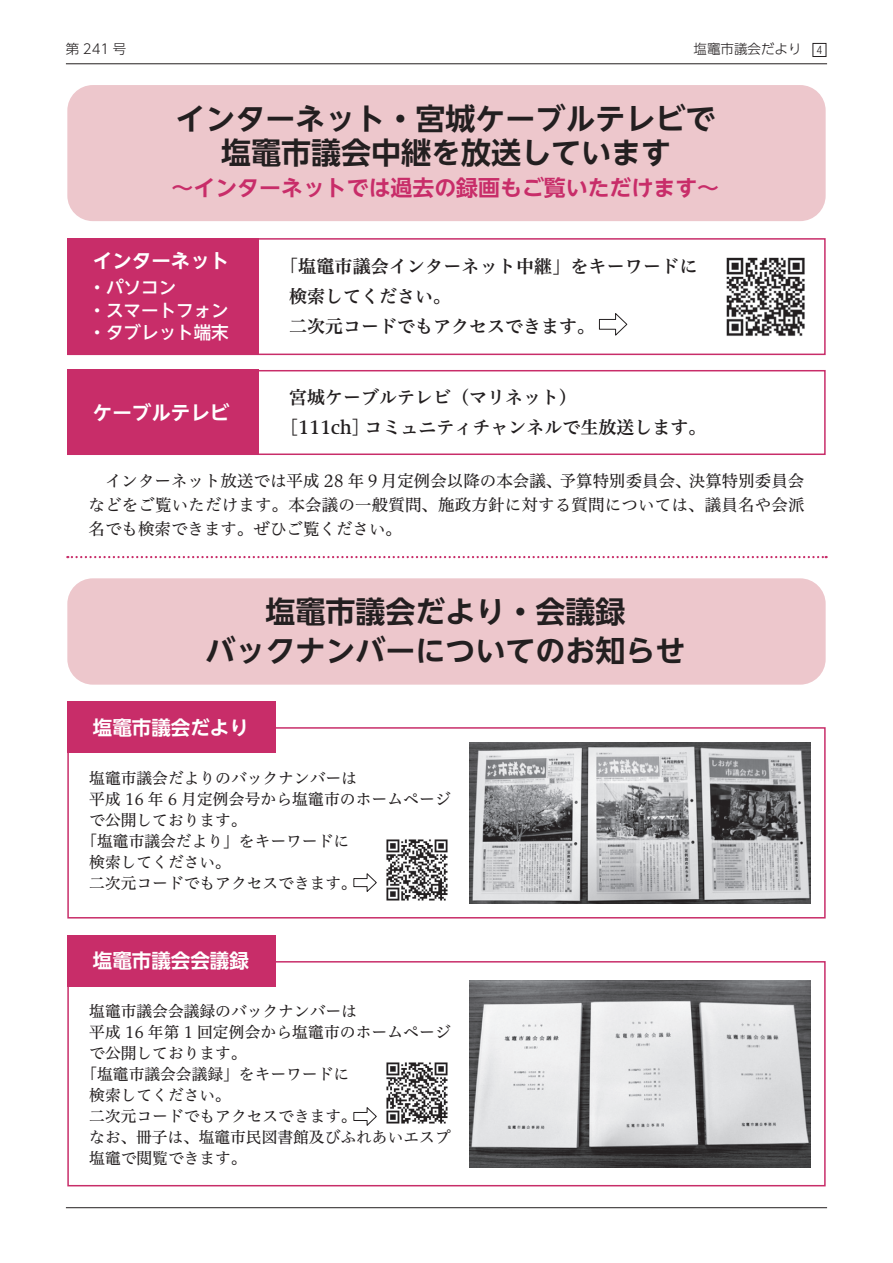
<style>
.page{position:relative;width:893px;height:1263px;background:#fff}
.page>*{position:absolute;margin:0;border:0;box-sizing:border-box;transform-origin:0 0}
.t1{font:700 30px/34.5px "UD Shin Go NT Pr 6 N De";color:#231f20;text-align:center}
.t2{font:700 21.9px "UD Shin Go NT Pr 6 N De";color:#c82d69}
.t3{font:700 19.5px "UD Shin Go NT Pr 6 N De";color:#fff}
.t4{font:18px/30px "Hiragino UD Serif Std N W6";color:#231f20}
.t5{font:500 17.55px/22.5px "UD Shin Go NT Pr 6 N";color:#fff}
.t6{font:16.5px/24px "Hiragino UD Serif Std N W4";color:#231f20}
.t7{font:15.75px "Hiragino UD Serif Std N W4";color:#231f20}
.t8{font:300 13.5px "UD Shin Go Pr 6 N";color:#231f20}
.t9{font:300 10.5px "UD Shin Go Pr 6 N";color:#231f20}
</style>
<div class="page">
<div style="left:67px;top:238px;width:759px;height:117px;border:2px solid #c82d69"></div>
<div style="left:67px;top:238px;width:192px;height:117px;background:#c82d69"></div>
<svg style="left:598px;top:313px;width:30px;height:23px"></svg>
<div style="left:67px;top:370px;width:759px;height:85px;border:2px solid #c82d69"></div>
<div style="left:67px;top:370px;width:192px;height:85px;background:#c82d69"></div>
<div style="left:67px;top:727px;width:759px;height:191px;border:2px solid #c82d69"></div>
<div style="left:67px;top:961px;width:759px;height:225px;border:2px solid #c82d69"></div>
<div style="left:67px;top:702px;width:209px;height:51px;background:#c82d69"></div>
<div style="left:67px;top:935px;width:209px;height:51px;background:#c82d69"></div>
<svg style="left:353px;top:873px;width:24px;height:19px"></svg>
<svg style="left:353px;top:1107px;width:24px;height:19px"></svg>
<div style="left:67px;top:85px;width:759px;height:136px;background:#edc7cc;border-radius:26px"></div>
<div style="left:67px;top:578px;width:759px;height:107px;background:#edc7cc;border-radius:26px"></div>
<svg style="left:67px;top:556px;width:760px;height:2px"></svg>
<img style="left:726px;top:257px;width:79px;height:79px">
<img style="left:470px;top:742px;width:340px;height:162px">
<img style="left:470px;top:980px;width:340px;height:187px">
<img style="left:386px;top:839px;width:62px;height:62px">
<img style="left:386px;top:1062px;width:62px;height:62px">
<hr style="left:66px;top:64px;width:761px;height:1px;background:#231f20">
<hr style="left:66px;top:1207px;width:761px;height:1px;background:#231f20">
<div style="left:813px;top:43px;width:13px;height:14px;border:1px solid #231f20"></div>
<p class="t8" style="left:66px;top:38px;width:62px">第 241 号</p>
<p class="t8" style="left:693px;top:38px;width:109px">塩竈市議会だより</p>
<p class="t9" style="left:817px;top:41px;width:7px">4</p>
<h1 class="t1" style="left:175px;top:100px;width:542px">インターネット・宮城ケーブルテレビで塩竈市議会中継を放送しています</h1>
<h2 class="t2" style="left:172px;top:170px;width:549px">～インターネットでは過去の録画もご覧いただけます~</h2>
<p class="t3" style="left:93px;top:245px;width:138px">インターネット</p>
<p class="t5" style="left:88px;top:276px;width:142px">・パソコン<br>・スマートフォン・タブレット端末</p>
<p class="t3" style="left:93px;top:397px;width:138px">ケーブルテレビ</p>
<p class="t4" style="left:289px;top:251px;width:410px;text-indent:-9px">「塩竈市議会インターネット中継」をキーワードに検索してください。<br>二次元コードでもアクセスできます。</p>
<p class="t4" style="left:289px;top:382px;width:290px">宮城ケーブルテレビ（マリネット(</p>
<p class="t4" style="left:280px;top:412px;width:91px">［111ch］</p>
<p class="t4" style="left:364px;top:412px;width:344px">コミュニティチャンネルで生放送します。</p>
<p class="t6" style="left:89px;top:467px;width:717px">　インターネット放送では平成 28 年９月定例会以降の本会議、<br>などをご覧いただけます。本会議の一般質問、施政方針に対する質問については、議員名や会派名でも検索できます。ぜひご覧ください。</p>
<p class="t6" style="left:560px;top:467px;width:133px">予算特別委員会、</p>
<p class="t6" style="left:689px;top:467px;width:117px">決算特別委員会</p>
<h1 class="t1" style="left:205px;top:592px;width:482px;line-height:39px">塩竈市議会だより・会議録<br>バックナンバーについてのお知らせ</h1>
<p class="t3" style="left:93px;top:711px;width:157px">塩竈市議会だより</p>
<p class="t7" style="left:89px;top:766px;width:269px">塩竈市議会だよりのバックナンバーは</p>
<p class="t7" style="left:89px;top:787px;width:363px">平成 16 年 6 月定例会号から塩竈市のホームページ</p>
<p class="t7" style="left:89px;top:808px;width:159px">で公開しております。</p>
<p class="t7" style="left:81px;top:829px;width:269px">「塩竈市議会だより」をキーワードに</p>
<p class="t7" style="left:89px;top:850px;width:143px">検索してください。</p>
<p class="t7" style="left:89px;top:871px;width:269px">二次元コードでもアクセスできます。</p>
<p class="t3" style="left:93px;top:945px;width:157px">塩竈市議会会議録</p>
<p class="t7" style="left:89px;top:999px;width:269px">塩竈市議会会議録のバックナンバーは</p>
<p class="t7" style="left:89px;top:1020px;width:363px">平成 16 年第 1 回定例会から塩竈市のホームページ</p>
<p class="t7" style="left:89px;top:1041px;width:159px">で公開しております。</p>
<p class="t7" style="left:81px;top:1062px;width:269px">「塩竈市議会会議録」をキーワードに</p>
<p class="t7" style="left:89px;top:1083px;width:143px">検索してください。</p>
<p class="t7" style="left:89px;top:1104px;width:269px">二次元コードでもアクセスできます。</p>
<p class="t7" style="left:89px;top:1125px;width:363px">なお、冊子は、塩竈市民図書館及びふれあいエスプ</p>
<p class="t7" style="left:89px;top:1146px;width:159px">塩竈で閲覧できます。</p>
</div>
